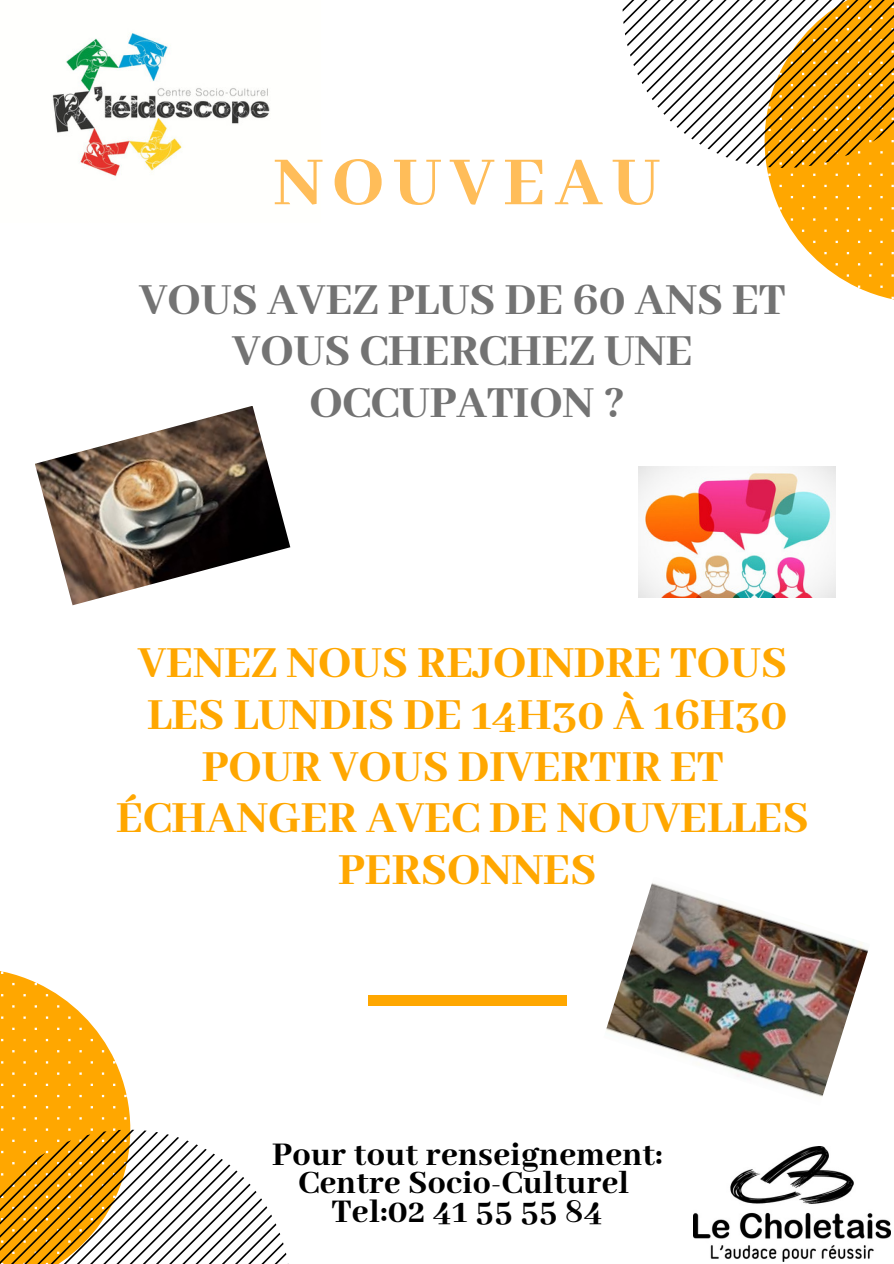
<style>
.page{position:relative;width:894px;height:1264px;background:#fff}
.page>*{position:absolute;margin:0;border:0;box-sizing:border-box;transform-origin:0 0}
.t1{font:800 75.9px "Abhaya Libre";letter-spacing:.12em;color:#ffbd59}
.t2{font:800 48.45px/51.9px "Abhaya Libre";color:#ffa700;text-align:center}
.t3{font:800 48.45px/51.9px "Abhaya Libre";color:#737373;text-align:center}
.t4{font:800 36px "Abhaya Libre";letter-spacing:.01em;color:#000}
.t5{font:800 35.4px "Abhaya Libre";letter-spacing:.01em;color:#000}
</style>
<div class="page">
<svg style="left:622px;top:0;width:271px;height:300px"></svg>
<svg style="left:0;top:971px;width:287px;height:293px"></svg>
<img style="left:606px;top:883px;width:262px;height:214px">
<div style="left:368px;top:995px;width:199px;height:10px;background:#ffa700"></div>
<img style="left:52px;top:33px;width:218px;height:144px">
<img style="left:35px;top:406px;width:255px;height:199px">
<img style="left:638px;top:467px;width:197px;height:130px">
<img style="left:693px;top:1146px;width:197px;height:115px">
<h1 class="t1" style="left:273px;top:140px;width:387px">NOUVEAU</h1>
<p class="t3" style="left:139px;top:275px;width:647px">VOUS AVEZ PLUS DE 60 ANS ET<br>VOUS CHERCHEZ UNE<br>OCCUPATION ?</p>
<p class="t2" style="left:116px;top:638px;width:694px">VENEZ NOUS REJOINDRE TOUS<br>LES LUNDIS DE 14H30 À 16H30<br>POUR VOUS DIVERTIR ET<br>ÉCHANGER AVEC DE NOUVELLES<br>PERSONNES</p>
<p class="t4" style="left:272px;top:1134px;width:392px">Pour tout renseignement:</p>
<p class="t5" style="left:298px;top:1163px;width:332px">Centre Socio-Culturel</p>
<p class="t4" style="left:332px;top:1191px;width:272px">Tel:02 41 55 55 84</p>
</div>
